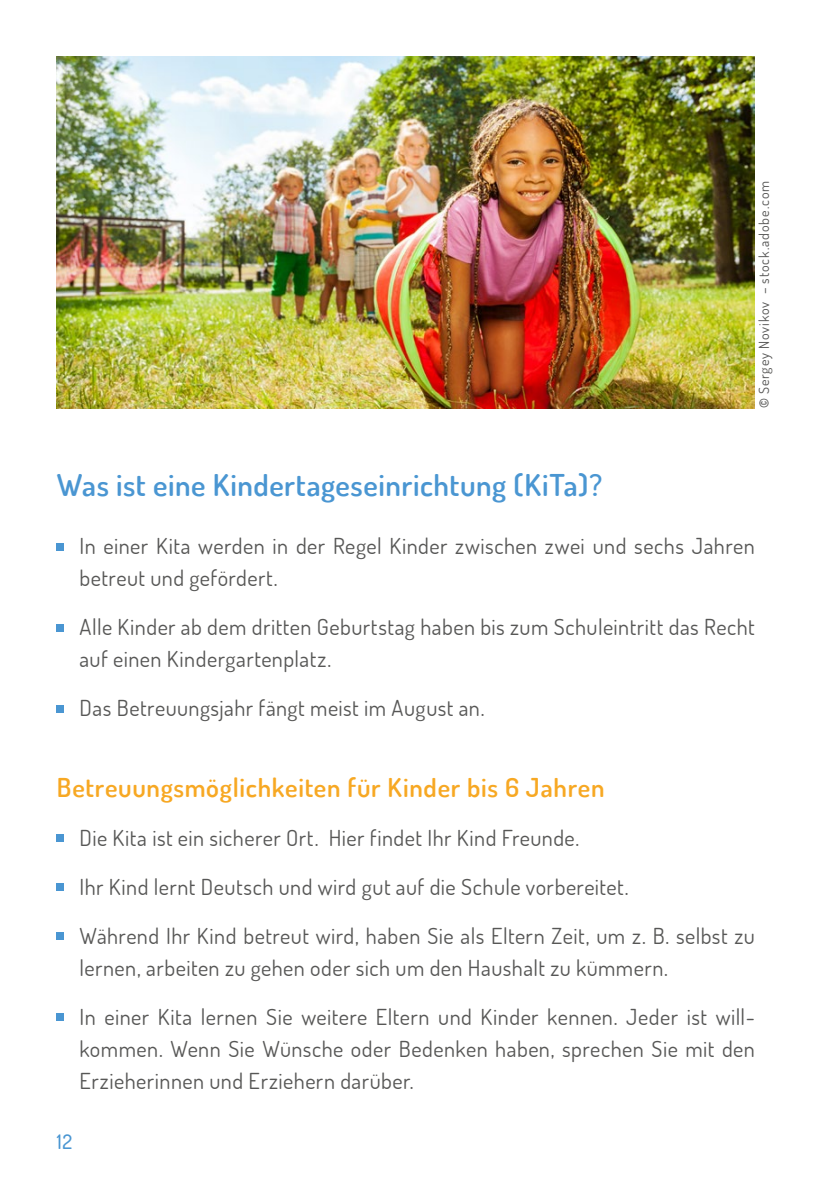
<style>
.page{position:relative;width:840px;height:1191px;background:#fff}
.page>*{position:absolute;margin:0;border:0;box-sizing:border-box;transform-origin:0 0}
.t1{font:600 30px "Dosis";letter-spacing:.015em;color:#4a96d2}
.t2{font:600 26px "Dosis";letter-spacing:.025em;color:#f7a823}
.t3{font:22px/32px "Dosis";letter-spacing:.02em;color:#575756}
.t4{font:500 20px "Dosis";color:#4a96d2}
.t5{font:14px "Dosis";letter-spacing:.06em;color:#575756}
.s1{font-weight:600}
</style>
<div class="page">
<img style="left:57px;top:57px;width:697px;height:351px">
<div style="left:57px;top:543px;width:7px;height:7px;background:#4a96d2"></div>
<div style="left:57px;top:624px;width:7px;height:7px;background:#4a96d2"></div>
<div style="left:57px;top:705px;width:7px;height:7px;background:#4a96d2"></div>
<div style="left:57px;top:834px;width:7px;height:7px;background:#4a96d2"></div>
<div style="left:57px;top:883px;width:7px;height:7px;background:#4a96d2"></div>
<div style="left:57px;top:932px;width:7px;height:7px;background:#4a96d2"></div>
<div style="left:57px;top:1013px;width:7px;height:7px;background:#4a96d2"></div>
<h1 class="t1" style="left:57px;top:465px;width:547px">Was ist eine Kindertageseinrichtung (KiTa)?</h1>
<p class="t5" style="left:754px;top:408px;width:229px;rotate:-90deg"><span class="s1">©</span> Sergey Novikov – stock.adobe.com</p>
<p class="t3" style="left:79px;top:529px;width:676px">In einer Kita werden in der Regel Kinder zwischen zwei und sechs Jahren betreut und gefördert.</p>
<p class="t3" style="left:79px;top:610px;width:676px">Alle Kinder ab dem dritten Geburtstag haben bis zum Schuleintritt das Recht auf einen Kindergartenplatz.</p>
<p class="t3" style="left:79px;top:691px;width:406px">Das Betreuungsjahr fängt meist im August an.</p>
<p class="t2" style="left:57px;top:770px;width:549px">Betreuungsmöglichkeiten für Kinder bis 6 Jahren</p>
<p class="t3" style="left:79px;top:821px;width:501px">Die Kita ist ein sicherer Ort. Hier findet Ihr Kind Freunde.</p>
<p class="t3" style="left:79px;top:870px;width:550px">Ihr Kind lernt Deutsch und wird gut auf die Schule vorbereitet.</p>
<p class="t3" style="left:79px;top:919px;width:676px">Während Ihr Kind betreut wird, haben Sie als Eltern Zeit, um z. B. selbst zu lernen, arbeiten zu gehen oder sich um den Haushalt zu kümmern.</p>
<p class="t3" style="left:79px;top:1000px;width:676px;text-align:justify">In einer Kita lernen Sie weitere Eltern und Kinder kennen. Jeder ist will&shy;kommen. Wenn Sie Wünsche oder Bedenken haben, sprechen Sie mit den Erzieherinnen und Erziehern darüber.</p>
<p class="t4" style="left:57px;top:1128px;width:17px">12</p>
</div>
